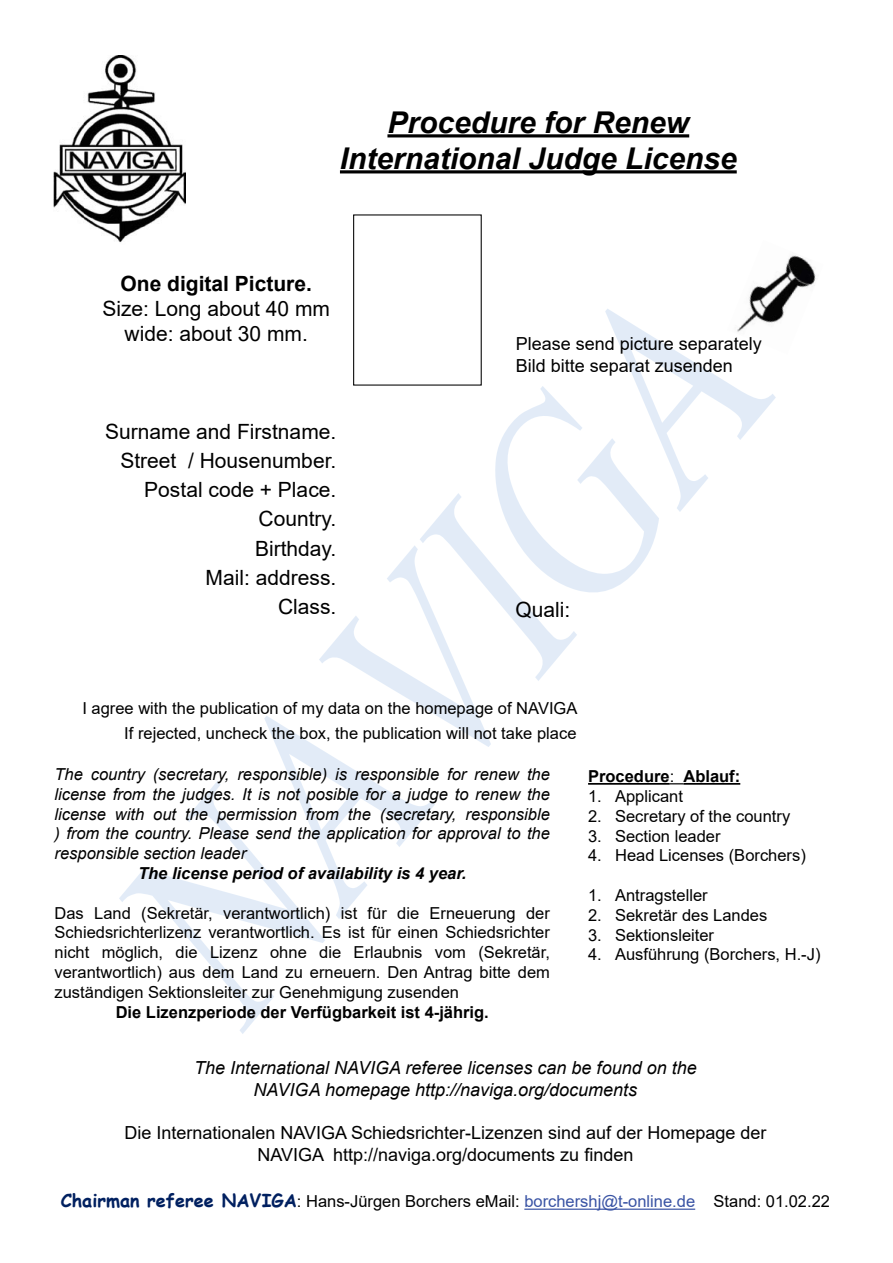
<style>
.page{position:relative;width:893px;height:1263px;background:#fff}
.page>*{position:absolute;margin:0;border:0;box-sizing:border-box;transform-origin:0 0}
.t1{font:italic 700 30px "Arial";color:#000}
.t2{font:21px/25.2px "Arial";color:#000;text-align:center}
.t3{font:700 21px "Arial";color:#000}
.t4{font:18px "Arial";color:#000}
.t5{font:italic 18px "Arial";color:#000}
.t6{font:16.5px/19.8px "Arial";color:#000;text-align:justify}
.t7{font:italic 16.5px/19.8px "Arial";color:#000;text-align:justify}
.t8{font:700 16.5px "Arial";color:#000}
.t9{font:italic 700 16.5px "Arial";color:#000}
.s1{font-weight:400}
.s2{font-family:"Comic Sans MS";font-weight:700;font-size:18px;color:#002060}
.s3{color:#3953a4}
</style>
<div class="page">
<svg style="left:119px;top:781px;width:206px;height:253px"></svg>
<hr style="left:387px;top:134px;width:302px;height:3px;background:#000">
<hr style="left:340px;top:170px;width:397px;height:3px;background:#000">
<div style="left:353px;top:214px;width:129px;height:172px;border:1px solid #000"></div>
<img style="left:749px;top:255px;width:67px;height:67px">
<img style="left:54px;top:55px;width:131px;height:188px">
<hr style="left:524px;top:1208px;width:171px;height:2px;background:#3953a4">
<svg style="left:264px;top:309px;width:512px;height:610px"></svg>
<hr style="left:683px;top:783px;width:57px;height:2px;background:#000">
<p class="t1" style="left:387px;top:102px;width:303px">Procedure for Renew</p>
<p class="t1" style="left:340px;top:138px;width:398px">International Judge License</p>
<p class="t3" style="left:121px;top:269px;width:193px">One digital Picture.</p>
<p class="t2" style="left:102px;top:296px;width:229px">Size: Long about 40 mm wide: about 30 mm.</p>
<p class="t4" style="left:516px;top:331px;width:248px">Please send picture separately</p>
<p class="t4" style="left:516px;top:353px;width:219px">Bild bitte separat zusenden</p>
<p class="t2" style="left:105px;top:419px;width:233px">Surname and Firstname.</p>
<p class="t2" style="left:120px;top:448px;width:217px">Street / Housenumber.</p>
<p class="t2" style="left:144px;top:477px;width:194px">Postal code + Place.</p>
<p class="t2" style="left:259px;top:506px;width:79px">Country.</p>
<p class="t2" style="left:255px;top:536px;width:83px">Birthday.</p>
<p class="t2" style="left:206px;top:565px;width:132px">Mail: address.</p>
<p class="t2" style="left:278px;top:594px;width:60px">Class.</p>
<p class="t2" style="left:516px;top:597px;width:56px">Quali:</p>
<p class="t6" style="left:82px;top:698px;width:496px">I agree with the publication of my data on the homepage of NAVIGA</p>
<p class="t6" style="left:124px;top:723px;width:454px">If rejected, uncheck the box, the publication will not take place</p>
<p class="t7" style="left:55px;top:764px;width:497px">The country (secretary, responsible) is responsible for renew the license from the judges. It is not posible for a judge to renew the license with out the permission from the (secretary, responsible ) from the country. Please send the application for approval to the responsible section leader</p>
<p class="t9" style="left:138px;top:862px;width:330px">The license period of availability is 4 year.</p>
<p class="t6" style="left:55px;top:903px;width:497px">Das Land (Sekretär, verantwortlich) ist für die Erneuerung der Schiedsrichterlizenz verantwortlich. Es ist für einen Schiedsrichter nicht möglich, die Lizenz ohne die Erlaubnis vom (Sekretär, verantwortlich) aus dem Land zu erneuern. Den Antrag bitte dem zuständigen Sektionsleiter zur Genehmigung zusenden</p>
<p class="t8" style="left:116px;top:1000px;width:375px">Die Lizenzperiode der Verfügbarkeit ist 4-jährig.</p>
<p class="t8" style="left:588px;top:765px;width:154px">Procedure<span class="s1">:</span> Ablauf:</p>
<p class="t6" style="left:588px;top:786px;width:96px">1. Applicant</p>
<p class="t6" style="left:588px;top:806px;width:204px">2. Secretary of the country</p>
<p class="t6" style="left:588px;top:826px;width:134px">3. Section leader</p>
<p class="t6" style="left:588px;top:845px;width:219px">4. Head Licenses (Borchers)</p>
<p class="t6" style="left:588px;top:885px;width:121px">1. Antragsteller</p>
<p class="t6" style="left:588px;top:905px;width:181px">2. Sekretär des Landes</p>
<p class="t6" style="left:588px;top:925px;width:128px">3. Sektionsleiter</p>
<p class="t6" style="left:588px;top:944px;width:234px">4. Ausführung (Borchers, H.-J)</p>
<p class="t5" style="left:194px;top:1056px;width:504px">The International NAVIGA referee licenses can be found on the</p>
<p class="t5" style="left:254px;top:1078px;width:385px">NAVIGA homepage http://naviga.org/documents</p>
<p class="t4" style="left:124px;top:1120px;width:643px">Die Internationalen NAVIGA Schiedsrichter-Lizenzen sind auf der Homepage der</p>
<p class="t4" style="left:257px;top:1142px;width:377px">NAVIGA http://naviga.org/documents zu finden</p>
<p class="t6" style="left:61px;top:1191px;width:771px"><span class="s2">Chairman referee NAVIGA</span>: Hans-Jürgen Borchers eMail: <span class="s3">borchershj@t-online.de</span> Stand: 01.02.22</p>
</div>
